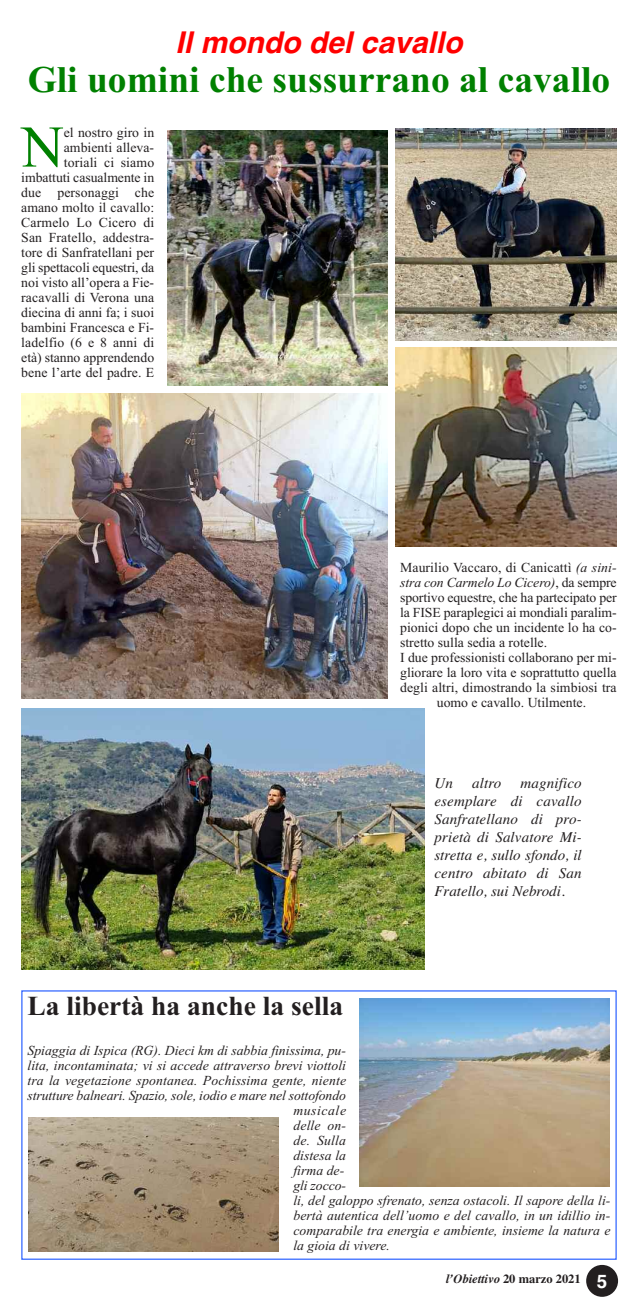
<style>
.page{position:relative;width:638px;height:1312px;background:#fff}
.page>*{position:absolute;margin:0;border:0;box-sizing:border-box;transform-origin:0 0}
.t1{font:59px "Times New Roman";color:#008000}
.t2{font:700 37.5px "Times New Roman";color:#008000}
.t3{font:italic 700 30px "Helvetica";color:#f00}
.t4{font:700 27.5px "Times New Roman";color:#231f20}
.t5{font:italic 15px/18px "Times";color:#231f20;text-align:justify}
.t6{font:13.75px/15px "Times New Roman";color:#231f20;text-align:right}
.t7{font:italic 13.75px "Times New Roman";color:#231f20}
.t8{font:italic 13.75px "Times New Roman";letter-spacing:.04em;color:#231f20}
.t9{font:italic 700 12.5px "Times";color:#231f20}
.s1{font-style:italic}
.s2{font-style:normal}
.s3{font-family:"Helvetica";font-style:normal;font-size:18.75px;color:#fff}
</style>
<div class="page">
<div style="left:586px;top:1264px;width:32px;height:32px;background:#231f20;border-radius:50%"></div>
<div style="left:21px;top:990px;width:596px;height:269px;border:1px solid #3266ff"></div>
<img style="left:28px;top:1117px;width:250px;height:133px">
<img style="left:359px;top:998px;width:250px;height:188px">
<img style="left:396px;top:129px;width:221px;height:211px">
<img style="left:396px;top:348px;width:221px;height:198px">
<img style="left:168px;top:130px;width:220px;height:255px">
<img style="left:21px;top:393px;width:367px;height:305px">
<img style="left:22px;top:708px;width:402px;height:261px">
<h3 class="t3" style="left:176px;top:25px;width:288px">Il mondo del cavallo</h3>
<h2 class="t2" style="left:28px;top:57px;width:584px">Gli uomini che sussurrano al cavallo</h2>
<h1 class="t1" style="left:21px;top:112px;width:44px">N</h1>
<p class="t6" style="left:21px;top:124px;width:134px">el nostro giro in ambienti alleva-<br>toriali ci siamo imbattuti casualmente in due personaggi che amano molto il cavallo:<br>Carmelo Lo Cicero di<br>San Fratello, addestra&shy;tore di Sanfratellani per gli spettacoli equestri, da noi visto all’opera a Fie&shy;racavalli di Verona una diecina di anni fa; i suoi bambini Francesca e Fi&shy;ladelfio (6 e 8 anni di età) stanno apprendendo bene l’arte del padre. E</p>
<p class="t6" style="left:400px;top:559px;width:218px">Maurilio Vaccaro, di Canicattì <span class="s1">(a sini-</span></p>
<p class="t7" style="left:400px;top:574px;width:218px">stra con Carmelo Lo Cicero)<span class="s2">, da sempre</span></p>
<p class="t6" style="left:400px;top:589px;width:218px">sportivo equestre, che ha partecipato per</p>
<p class="t6" style="left:400px;top:604px;width:218px">la FISE paraplegici ai mondiali paralim-</p>
<p class="t6" style="left:400px;top:619px;width:218px">pionici dopo che un incidente lo ha co-</p>
<p class="t6" style="left:400px;top:634px;width:148px">stretto sulla sedia a rotelle.</p>
<p class="t6" style="left:400px;top:649px;width:218px">I due professionisti collaborano per mi-</p>
<p class="t6" style="left:400px;top:664px;width:218px">gliorare la loro vita e soprattutto quella</p>
<p class="t6" style="left:400px;top:679px;width:218px">degli altri, dimostrando la simbiosi tra</p>
<p class="t6" style="left:437px;top:694px;width:151px">uomo e cavallo. Utilmente.</p>
<p class="t5" style="left:434px;top:773px;width:20px">Un</p>
<p class="t5" style="left:472px;top:773px;width:31px">altro</p>
<p class="t5" style="left:434px;top:773px;width:149px;text-indent:86px">magnifico esemplare di cavallo Sanfratellano di pro&shy;prietà di Salvatore Mi&shy;stretta e, sullo sfondo, il centro abitato di San Fratello, sui Nebrodi.</p>
<h3 class="t4" style="left:28px;top:989px;width:317px">La libertà ha anche la sella</h3>
<p class="t7" style="left:28px;top:1041px;width:320px">Spiaggia di Ispica (RG). Dieci km di sabbia finissima, pu-</p>
<p class="t7" style="left:28px;top:1056px;width:320px">lita, incontaminata; vi si accede attraverso brevi viottoli</p>
<p class="t7" style="left:28px;top:1071px;width:320px">tra la vegetazione spontanea. Pochissima gente, niente</p>
<p class="t7" style="left:28px;top:1086px;width:320px">strutture balneari. Spazio, sole, iodio e mare nel sottofondo</p>
<p class="t8" style="left:293px;top:1101px;width:54px">musicale</p>
<p class="t7" style="left:293px;top:1116px;width:54px">delle on-</p>
<p class="t7" style="left:293px;top:1131px;width:54px">de. Sulla</p>
<p class="t7" style="left:293px;top:1146px;width:54px">distesa la</p>
<p class="t7" style="left:293px;top:1161px;width:52px">firma de-</p>
<p class="t7" style="left:293px;top:1176px;width:54px">gli zocco-</p>
<p class="t7" style="left:293px;top:1191px;width:318px">li, del galoppo sfrenato, senza ostacoli. Il sapore della li-</p>
<p class="t7" style="left:293px;top:1206px;width:318px">bertà autentica dell’uomo e del cavallo, in un idillio in-</p>
<p class="t7" style="left:293px;top:1221px;width:318px">comparabile tra energia e ambiente, insieme la natura e</p>
<p class="t7" style="left:293px;top:1236px;width:98px">la gioia di vivere.</p>
<p class="t9" style="left:446px;top:1271px;width:163px">l’Obiettivo <span class="s2">20 marzo 2021</span> <span class="s3">5</span></p>
</div>
